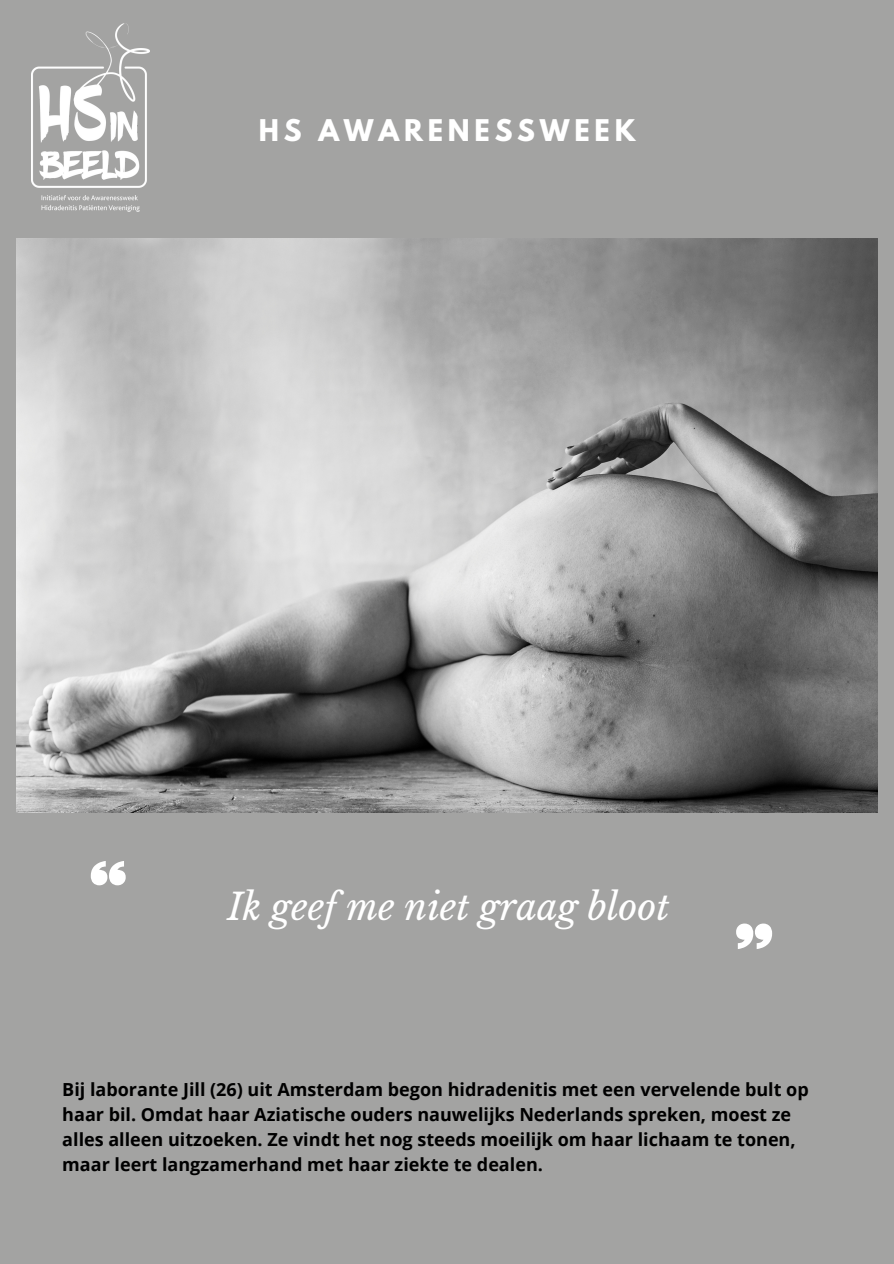
<style>
.page{position:relative;width:894px;height:1264px;background:#fff}
.page>*{position:absolute;margin:0;border:0;box-sizing:border-box;transform-origin:0 0}
.t1{font:italic 36.3px "Libre Baskerville";color:#fff}
.t2{font:700 26.55px "League Spartan";letter-spacing:.18em;color:#fff}
.t3{font:700 18px/24.8px "Open Sans";color:#000}
</style>
<div class="page">
<div style="left:0;top:0;width:893px;height:1263px;background:#a3a3a2"></div>
<img style="left:17px;top:239px;width:860px;height:573px">
<img style="left:31px;top:24px;width:119px;height:188px">
<svg style="left:736px;top:923px;width:36px;height:26px"></svg>
<svg style="left:91px;top:861px;width:35px;height:24px"></svg>
<p class="t2" style="left:259px;top:117px;width:378px">HS AWARENESSWEEK</p>
<p class="t1" style="left:227px;top:884px;width:443px">Ik geef me niet graag bloot</p>
<p class="t3" style="left:62px;top:1076px;width:747px">Bij laborante Jill (26) uit Amsterdam begon hidradenitis met een vervelende bult op haar bil. Omdat haar Aziatische ouders nauwelijks Nederlands spreken, moest ze alles alleen uitzoeken. Ze vindt het nog steeds moeilijk om haar lichaam te tonen, maar leert langzamerhand met haar ziekte te dealen.</p>
</div>
